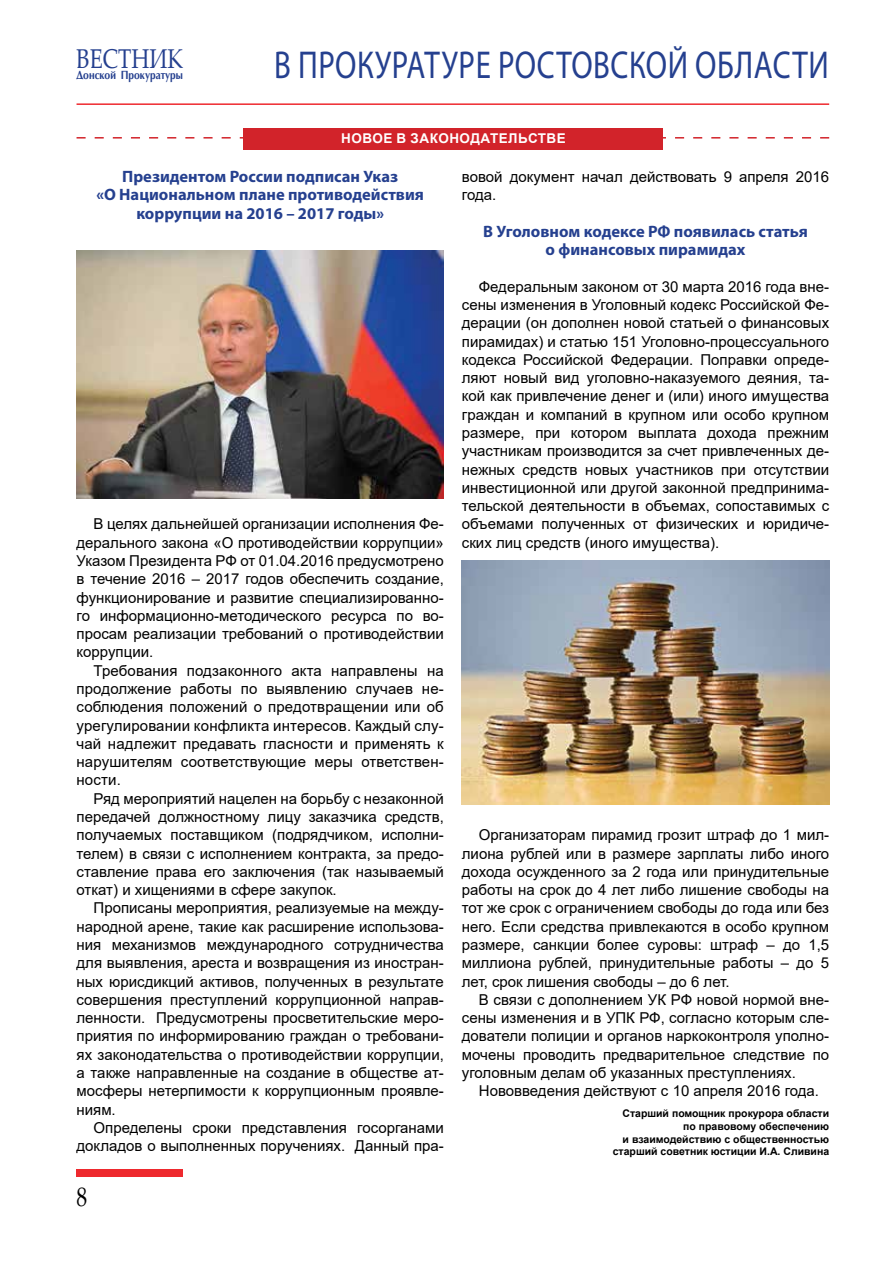
<style>
.page{position:relative;width:893px;height:1263px;background:#fff}
.page>*{position:absolute;margin:0;border:0;box-sizing:border-box;transform-origin:0 0}
.t1{font:39px "Myriad Pro";letter-spacing:.02em;color:#25408f;scale:.79 1}
.t2{font:27.15px "Palatino Linotype";color:#25408f;scale:.79 1}
.t3{font:27px "Palatino Linotype";color:#000;scale:.8 1}
.t4{font:700 16.5px/18.3px "Myriad Pro";color:#25408f;text-align:center}
.t5{font:15px/18.3px "Arial";color:#000;text-align:justify}
.t6{font:700 13.5px "Arial";letter-spacing:.035em;color:#fff}
.t7{font:700 12.15px "AG Opus";color:#25408f;scale:.83 1}
.t8{font:700 10.5px/12.6px "Arial";color:#000;text-align:right}
</style>
<div class="page">
<hr style="left:77px;top:103px;width:752px;height:2px;background:#ee292e">
<div style="left:77px;top:1169px;width:106px;height:8px;background:#ee292e"></div>
<img style="left:77px;top:251px;width:367px;height:247px">
<svg style="left:77px;top:137px;width:752px;height:2px"></svg>
<div style="left:243px;top:128px;width:420px;height:22px;background:#d2232a"></div>
<img style="left:462px;top:560px;width:367px;height:245px">
<h2 class="t2" style="left:77px;top:40px;width:136px">ВЕСТНИК</h2>
<p class="t7" style="left:77px;top:69px;width:130px">Донской Прокуратуры</p>
<h1 class="t1" style="left:274px;top:41px;width:704px">В ПРОКУРАТУРЕ РОСТОВСКОЙ ОБЛАСТИ</h1>
<p class="t6" style="left:341px;top:129px;width:226px">НОВОЕ В ЗАКОНОДАТЕЛЬСТВЕ</p>
<p class="t4" style="left:96px;top:167px;width:329px">Президентом России подписан Указ<br>«О Национальном плане противодействия коррупции на 2016 – 2017 годы»</p>
<p class="t5" style="left:77px;top:515px;width:369px;text-indent:17px">В целях дальнейшей организации исполнения Фе&shy;дерального закона «О противодействии коррупции» Указом Президента РФ от 01.04.2016 предусмотрено в течение 2016 – 2017 годов обеспечить создание, функционирование и развитие специализированно&shy;го информационно-методического ресурса по во&shy;просам реализации требований о противодействии коррупции.</p>
<p class="t5" style="left:77px;top:661px;width:369px;text-indent:17px">Требования подзаконного акта направлены на продолжение работы по выявлению случаев не&shy;соблюдения положений о предотвращении или об урегулировании конфликта интересов. Каждый слу&shy;чай надлежит предавать гласности и применять к нарушителям соответствующие меры ответствен&shy;ности.</p>
<p class="t5" style="left:77px;top:789px;width:369px;text-indent:17px">Ряд мероприятий нацелен на борьбу с незаконной передачей должностному лицу заказчика средств, получаемых поставщиком (подрядчиком, исполни&shy;телем) в связи с исполнением контракта, за предо&shy;ставление права его заключения (так называемый откат) и хищениями в сфере закупок.</p>
<p class="t5" style="left:77px;top:899px;width:369px;text-indent:17px">Прописаны мероприятия, реализуемые на между&shy;народной арене, такие как расширение использова&shy;ния механизмов международного сотрудничества для выявления, ареста и возвращения из иностран&shy;ных юрисдикций активов, полученных в результате совершения преступлений коррупционной направ&shy;ленности. Предусмотрены просветительские меро&shy;приятия по информированию граждан о требовани&shy;ях законодательства о противодействии коррупции, а также направленные на создание в обществе ат&shy;мосферы нетерпимости к коррупционным проявле&shy;ниям.</p>
<p class="t5" style="left:77px;top:1118px;width:369px;text-align:right">Определены сроки представления госорганами докладов о выполненных поручениях. Данный пра-</p>
<h3 class="t3" style="left:77px;top:1178px;width:15px">8</h3>
<p class="t5" style="left:462px;top:168px;width:369px">вовой документ начал действовать 9 апреля 2016 года.</p>
<p class="t4" style="left:483px;top:222px;width:326px">В Уголовном кодексе РФ появилась статья о финансовых пирамидах</p>
<p class="t5" style="left:462px;top:277px;width:369px;text-indent:17px">Федеральным законом от 30 марта 2016 года вне&shy;сены изменения в Уголовный кодекс Российской Фе&shy;дерации (он дополнен новой статьей о финансовых пирамидах) и статью 151 Уголовно-процессуального кодекса Российской Федерации. Поправки опреде&shy;ляют новый вид уголовно-наказуемого деяния, та&shy;кой как привлечение денег и (или) иного имущества граждан и компаний в крупном или особо крупном размере, при котором выплата дохода прежним участникам производится за счет привлеченных де&shy;нежных средств новых участников при отсутствии инвестиционной или другой законной предпринима&shy;тельской деятельности в объемах, сопоставимых с объемами полученных от физических и юридиче&shy;ских лиц средств (иного имущества).</p>
<p class="t5" style="left:462px;top:826px;width:369px;text-indent:17px">Организаторам пирамид грозит штраф до 1 мил&shy;лиона рублей или в размере зарплаты либо иного дохода осужденного за 2 года или принудительные работы на срок до 4 лет либо лишение свободы на тот же срок с ограничением свободы до года или без него. Если средства привлекаются в особо крупном размере, санкции более суровы: штраф – до 1,5 миллиона рублей, принудительные работы – до 5 лет, срок лишения свободы – до 6 лет.</p>
<p class="t5" style="left:462px;top:990px;width:369px;text-indent:17px">В связи с дополнением УК РФ новой нормой вне&shy;сены изменения и в УПК РФ, согласно которым сле&shy;дователи полиции и органов наркоконтроля уполно&shy;мочены проводить предварительное следствие по уголовным делам об указанных преступлениях.</p>
<p class="t5" style="left:479px;top:1082px;width:342px">Нововведения действуют с 10 апреля 2016 года.</p>
<p class="t8" style="left:613px;top:1107px;width:218px">Старший помощник прокурора области по правовому обеспечению<br>и взаимодействию с общественностью старший советник юстиции И.А. Сливина</p>
</div>
